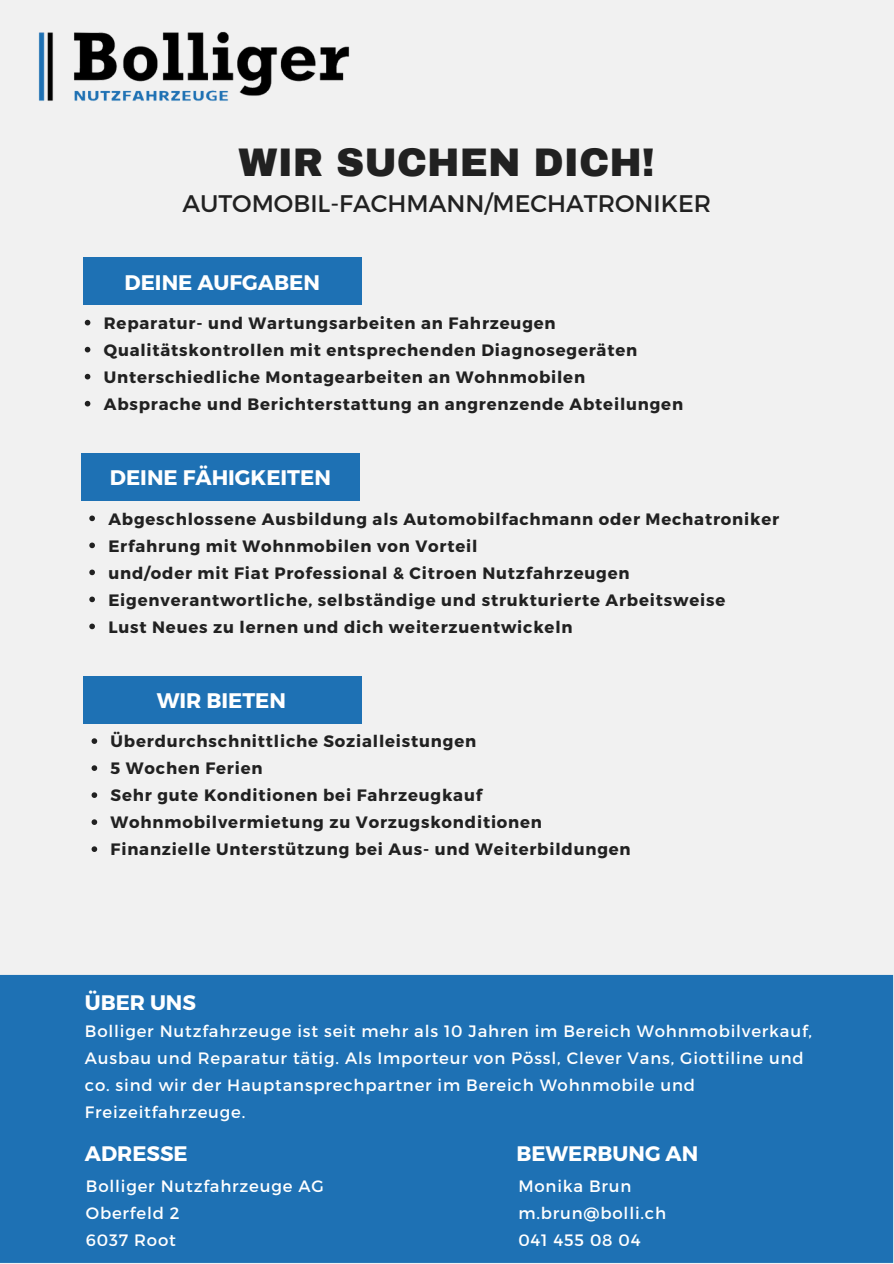
<style>
.page{position:relative;width:894px;height:1264px;background:#fff}
.page>*{position:absolute;margin:0;border:0;box-sizing:border-box;transform-origin:0 0}
.t1{font:900 39px "Archivo";color:#212121}
.t2{font:24px "Montserrat";color:#212121}
.t3{font:700 21px "Montserrat";color:#fff}
.t4{font:700 16.5px "Montserrat";letter-spacing:.05em;color:#212121}
.t5{font:16.5px/27px "Montserrat";letter-spacing:.05em;color:#fff}
</style>
<div class="page">
<div style="left:0;top:0;width:893px;height:1263px;background:#f1f1f1"></div>
<div style="left:0;top:974px;width:892px;height:288px;background:#1e71b4"></div>
<div style="left:83px;top:257px;width:278px;height:47px;background:#1e71b4"></div>
<img style="left:38px;top:31px;width:312px;height:70px">
<svg style="left:85px;top:320px;width:5px;height:5px"></svg>
<svg style="left:85px;top:347px;width:5px;height:5px"></svg>
<svg style="left:85px;top:374px;width:5px;height:5px"></svg>
<svg style="left:85px;top:401px;width:5px;height:5px"></svg>
<div style="left:81px;top:453px;width:278px;height:47px;background:#1e71b4"></div>
<svg style="left:89px;top:515px;width:6px;height:6px"></svg>
<svg style="left:89px;top:542px;width:6px;height:6px"></svg>
<svg style="left:89px;top:569px;width:6px;height:6px"></svg>
<svg style="left:89px;top:596px;width:6px;height:6px"></svg>
<svg style="left:89px;top:623px;width:6px;height:6px"></svg>
<div style="left:83px;top:676px;width:278px;height:47px;background:#1e71b4"></div>
<svg style="left:91px;top:738px;width:6px;height:6px"></svg>
<svg style="left:91px;top:765px;width:6px;height:6px"></svg>
<svg style="left:91px;top:792px;width:6px;height:6px"></svg>
<svg style="left:91px;top:819px;width:6px;height:6px"></svg>
<svg style="left:91px;top:846px;width:6px;height:6px"></svg>
<p class="t1" style="left:238px;top:142px;width:417px">WIR SUCHEN DICH!</p>
<p class="t2" style="left:182px;top:187px;width:530px">AUTOMOBIL-FACHMANN/MECHATRONIKER</p>
<p class="t3" style="left:125px;top:268px;width:197px">DEINE AUFGABEN</p>
<p class="t4" style="left:104px;top:312px;width:453px">Reparatur- und Wartungsarbeiten an Fahrzeugen</p>
<h1 class="t4" style="left:104px;top:339px;width:534px">Qualitätskontrollen mit entsprechenden Diagnosegeräten</h1>
<h2 class="t4" style="left:104px;top:366px;width:482px">Unterschiedliche Montagearbeiten an Wohnmobilen</h2>
<h3 class="t4" style="left:104px;top:393px;width:580px">Absprache und Berichterstattung an angrenzende Abteilungen</h3>
<p class="t3" style="left:110px;top:464px;width:222px">DEINE FÄHIGKEITEN</p>
<p class="t4" style="left:108px;top:508px;width:672px">Abgeschlossene Ausbildung als Automobilfachmann oder Mechatroniker</p>
<h3 class="t4" style="left:108px;top:535px;width:370px">Erfahrung mit Wohnmobilen von Vorteil</h3>
<p class="t4" style="left:108px;top:562px;width:522px">und/oder mit Fiat Professional &amp; Citroen Nutzfahrzeugen</p>
<p class="t4" style="left:108px;top:589px;width:618px">Eigenverantwortliche, selbständige und strukturierte Arbeitsweise</p>
<p class="t4" style="left:108px;top:616px;width:465px">Lust Neues zu lernen und dich weiterzuentwickeln</p>
<p class="t3" style="left:157px;top:686px;width:131px">WIR BIETEN</p>
<p class="t4" style="left:111px;top:730px;width:367px">Überdurchschnittliche Sozialleistungen</p>
<h3 class="t4" style="left:111px;top:757px;width:153px">5 Wochen Ferien</h3>
<p class="t4" style="left:111px;top:784px;width:373px">Sehr gute Konditionen bei Fahrzeugkauf</p>
<p class="t4" style="left:111px;top:811px;width:433px">Wohnmobilvermietung zu Vorzugskonditionen</p>
<p class="t4" style="left:111px;top:838px;width:521px">Finanzielle Unterstützung bei Aus- und Weiterbildungen</p>
<p class="t3" style="left:85px;top:988px;width:113px">ÜBER UNS</p>
<h3 class="t5" style="left:85px;top:1017px;width:728px">Bolliger Nutzfahrzeuge ist seit mehr als 10 Jahren im Bereich Wohnmobilverkauf, Ausbau und Reparatur tätig. Als Importeur von Pössl, Clever Vans, Giottiline und co. sind wir der Hauptansprechpartner im Bereich Wohnmobile und Freizeitfahrzeuge.</h3>
<p class="t3" style="left:516px;top:1139px;width:183px">BEWERBUNG AN</p>
<h3 class="t5" style="left:518px;top:1171px;width:114px">Monika Brun</h3>
<h3 class="t5" style="left:518px;top:1198px;width:149px">m.brun@bolli.ch</h3>
<p class="t5" style="left:518px;top:1225px;width:124px">041 455 08 04</p>
<p class="t3" style="left:85px;top:1139px;width:104px">ADRESSE</p>
<p class="t5" style="left:86px;top:1171px;width:239px">Bolliger Nutzfahrzeuge AG<br>Oberfeld 2</p>
<p class="t5" style="left:86px;top:1225px;width:91px">6037 Root</p>
</div>
